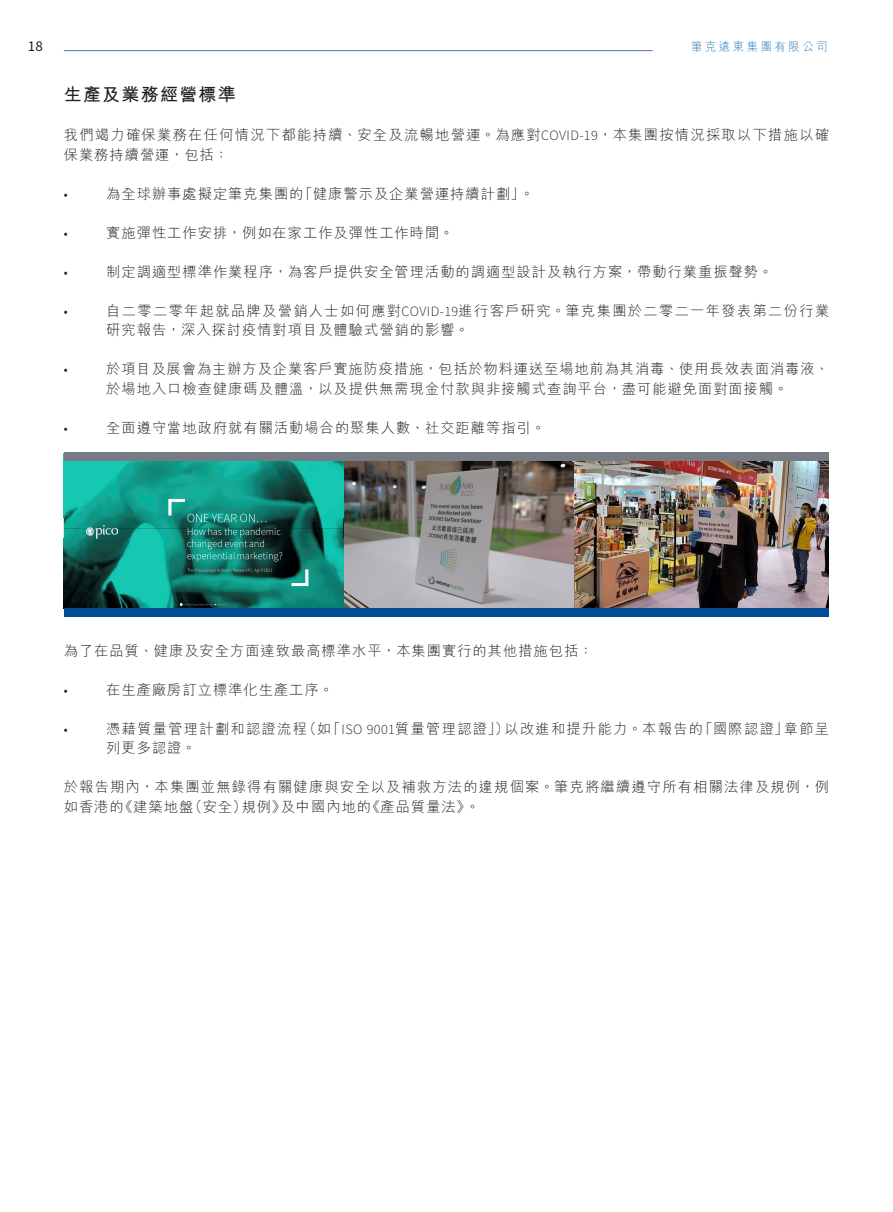
<style>
.page{position:relative;width:893px;height:1212px;background:#fff}
.page>*{position:absolute;margin:0;border:0;box-sizing:border-box;transform-origin:0 0}
._03_H3{font:700 18px "M Hei HK";letter-spacing:.07em;color:#231f20}
.t1{font:15px "Source Sans Pro";color:#231f20}
._00_txt{font:300 14.25px/19.5px "M Hei HK";letter-spacing:.07em;color:#231f20}
._00_txt-2{font:300 14.25px/19.5px "M Hei HK";letter-spacing:.09em;color:#231f20}
._00_txt-3{font:300 14.25px/19.5px "M Hei HK";letter-spacing:.095em;color:#231f20}
._00_txt-4{font:300 14.25px "Source Sans Pro";color:#231f20}
.t2{font:300 12px "M Hei HK";letter-spacing:.22em;color:#317db6;scale:.95 1}
.s1{font-family:"Source Sans Pro"}
</style>
<div class="page">
<hr style="left:64px;top:50px;width:589px;height:1px;background:#6586ae">
<img style="left:343px;top:461px;width:486px;height:147px">
<img style="left:64px;top:461px;width:279px;height:147px">
<svg style="left:292px;top:569px;width:16px;height:17px"></svg>
<svg style="left:168px;top:499px;width:98px;height:23px;background:#23998a"></svg>
<svg style="left:187px;top:528px;width:95px;height:33px;background:#266e64"></svg>
<svg style="left:187px;top:568px;width:85px;height:5px"></svg>
<svg style="left:180px;top:603px;width:46px;height:3px"></svg>
<img style="left:87px;top:526px;width:30px;height:12px">
<div style="left:64px;top:452px;width:765px;height:9px;background:#777b83"></div>
<div style="left:64px;top:608px;width:765px;height:9px;background:#004c97"></div>
<p class="t1" style="left:28px;top:37px;width:17px">18</p>
<p class="t2" style="left:691px;top:38px;width:145px">筆克遠東集團有限公司</p>
<p class="_03_H3" style="left:64px;top:81px;width:174px">生產及業務經營標準</p>
<p class="_00_txt-2" style="left:64px;top:125px;width:767px">我們竭力確保業務在任何情況下都能持續、安全及流暢地營運。為應對<span class="s1">COVID-19</span>，本集團按情況採取以下措施以確保業務持續營運，包括：</p>
<p class="_00_txt-4" style="left:64px;top:184px;width:5px">•</p>
<p class="_00_txt" style="left:106px;top:183px;width:429px">為全球辦事處擬定筆克集團的「健康警示及企業營運持續計劃」。</p>
<p class="_00_txt-4" style="left:64px;top:223px;width:5px">•</p>
<p class="_00_txt" style="left:106px;top:222px;width:349px">實施彈性工作安排，例如在家工作及彈性工作時間。</p>
<p class="_00_txt-4" style="left:64px;top:262px;width:5px">•</p>
<p class="_00_txt" style="left:106px;top:261px;width:668px">制定調適型標準作業程序，為客戶提供安全管理活動的調適型設計及執行方案，帶動行業重振聲勢。</p>
<p class="_00_txt-4" style="left:64px;top:301px;width:5px">•</p>
<p class="_00_txt-3" style="left:106px;top:300px;width:724px">自二零二零年起就品牌及營銷人士如何應對<span class="s1">COVID-19</span>進行客戶研究。筆克集團於二零二一年發表第二份行業研究報告，深入探討疫情對項目及體驗式營銷的影響。</p>
<p class="_00_txt-4" style="left:64px;top:360px;width:5px">•</p>
<p class="_00_txt" style="left:106px;top:359px;width:724px">於項目及展會為主辦方及企業客戶實施防疫措施，包括於物料運送至場地前為其消毒、使用長效表面消毒液、於場地入口檢查健康碼及體溫，以及提供無需現金付款與非接觸式查詢平台，盡可能避免面對面接觸。</p>
<p class="_00_txt-4" style="left:64px;top:418px;width:5px">•</p>
<p class="_00_txt" style="left:106px;top:417px;width:441px">全面遵守當地政府就有關活動場合的聚集人數、社交距離等指引。</p>
<p class="_00_txt" style="left:64px;top:640px;width:531px">為了在品質、健康及安全方面達致最高標準水平，本集團實行的其他措施包括：</p>
<p class="_00_txt-4" style="left:64px;top:681px;width:5px">•</p>
<p class="_00_txt" style="left:106px;top:679px;width:229px">在生產廠房訂立標準化生產工序。</p>
<p class="_00_txt-4" style="left:64px;top:720px;width:5px">•</p>
<p class="_00_txt-2" style="left:106px;top:718px;width:724px">憑藉質量管理計劃和認證流程（如「<span class="s1">ISO 9001</span>質量管理認證」）以改進和提升能力。本報告的「國際認證」章節呈列更多認證。</p>
<p class="_00_txt" style="left:64px;top:777px;width:767px">於報告期內，本集團並無錄得有關健康與安全以及補救方法的違規個案。筆克將繼續遵守所有相關法律及規例，例如香港的《建築地盤（安全）規例》及中國內地的《產品質量法》。</p>
</div>
